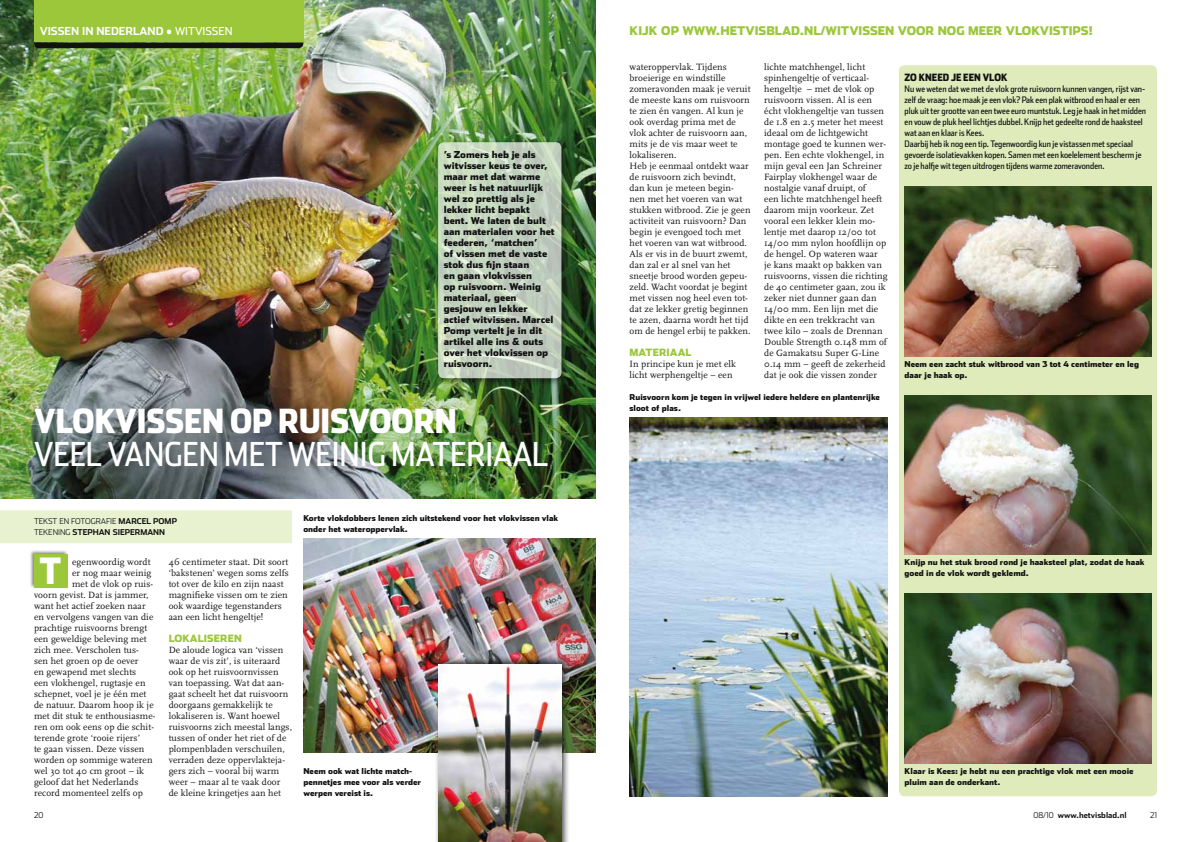
<style>
.page{position:relative;width:1191px;height:842px;background:#fff}
.page>*{position:absolute;margin:0;border:0;box-sizing:border-box;transform-origin:0 0}
.t1{font:900 36px "Stainless Cond";color:#fff}
.t2{font:33px "Stainless Cond";color:#fff}
.t3{font:900 33px "Stainless Cond";color:#fff}
.t4{font:900 11.9px "Stainless";letter-spacing:.19em;color:#9cc73b}
.t5{font:700 11px "Stainless";color:#fff}
.t6{font:900 10px "Stainless";letter-spacing:.01em;color:#9cc73b}
.t7{font:900 10px "Stainless Cond";color:#121212}
.t8{font:9.5px/11px "Scala";letter-spacing:.01em;color:#121212}
.t9{font:900 9.5px/11px "Stainless";color:#121212}
.t10{font:9px/11px "Stainless Cond";color:#121212}
.t11{font:900 8px/11px "Stainless";color:#121212}
.t12{font:300 8px/11px "Stainless";color:#121212}
.t13{font:700 8px "Stainless";color:#121212}
.s1{font-weight:900}
.s2{font-weight:400}
.s3{font-weight:700}
.s4{font-weight:300}
</style>
<div class="page">
<img style="left:0;top:0;width:595px;height:499px">
<svg style="left:34px;top:43px;width:269px;height:5px"></svg>
<div style="left:34px;top:0;width:269px;height:41px;background:#9cc73b"></div>
<div style="left:0;top:510px;width:292px;height:33px;background:#e9f2d0"></div>
<img style="left:303px;top:538px;width:292px;height:214px">
<div style="left:29px;top:550px;width:40px;height:39px;background:#121212;opacity:.5"></div>
<div style="left:34px;top:554px;width:33px;height:33px;background:#9cc73b"></div>
<div style="left:434px;top:139px;width:136px;height:248px;background:#121212;opacity:.75"></div>
<svg style="left:438px;top:142px;width:123px;height:236px;background:#c2d1be"></svg>
<div style="left:434px;top:655px;width:136px;height:187px;background:#121212;opacity:.75"></div>
<img style="left:438px;top:664px;width:123px;height:178px">
<img style="left:629px;top:417px;width:258px;height:379px">
<div style="left:899px;top:65px;width:258px;height:731px;background:#dfebbb;border-radius:6px"></div>
<img style="left:904px;top:186px;width:247px;height:170px">
<img style="left:904px;top:395px;width:247px;height:159px">
<img style="left:904px;top:593px;width:247px;height:170px">
<p class="t5" style="left:40px;top:25px;width:194px">VISSEN IN NEDERLAND <span class="s1">•</span> <span class="s2">WITVISSEN</span></p>
<p class="t9" style="left:444px;top:149px;width:112px">’s Zomers heb je als witvisser keus te over, maar met dat warme weer is het natuurlijk wel zo prettig als je lekker licht bepakt bent. We laten de bult aan materialen voor het feederen, ‘matchen’<br>of vissen met de vaste stok dus fijn staan<br>en gaan vlokvissen<br>op ruisvoorn. Weinig materiaal, geen gesjouw en lekker actief witvissen. Marcel<br>Pomp vertelt je in dit artikel alle ins &amp; outs over het vlokvissen op ruisvoorn.</p>
<h2 class="t3" style="left:34px;top:401px;width:424px">VLOKVISSEN OP RUISVOORN</h2>
<h2 class="t2" style="left:34px;top:435px;width:516px">VEEL VANGEN MET WEINIG MATERIAAL</h2>
<p class="t12" style="left:34px;top:516px;width:144px">TEKST EN FOTOGRAFIE <span class="s3">MARCEL POMP<br></span>TEKENING</p>
<p class="t13" style="left:73px;top:527px;width:94px">STEPHAN SIEPERMANN</p>
<p class="t8" style="left:72px;top:557px;width:80px">egenwoordig wordt</p>
<p class="t8" style="left:72px;top:568px;width:81px">er nog maar weinig</p>
<p class="t8" style="left:72px;top:579px;width:82px">met de vlok op ruis-</p>
<p class="t8" style="left:34px;top:590px;width:116px">voorn gevist. Dat is jammer,</p>
<p class="t8" style="left:34px;top:601px;width:113px">want het actief zoeken naar</p>
<p class="t8" style="left:34px;top:612px;width:121px">en vervolgens vangen van die</p>
<p class="t8" style="left:34px;top:623px;width:115px">prachtige ruisvoorns brengt</p>
<p class="t8" style="left:34px;top:634px;width:114px">een geweldige beleving met</p>
<p class="t8" style="left:34px;top:645px;width:106px">zich mee. Verscholen tus-</p>
<p class="t8" style="left:34px;top:656px;width:106px">sen het groen op de oever</p>
<p class="t8" style="left:34px;top:667px;width:104px">en gewapend met slechts</p>
<p class="t8" style="left:34px;top:678px;width:113px">een vlokhengel, rugtasje en</p>
<p class="t8" style="left:34px;top:689px;width:114px">schepnet, voel je je één met</p>
<p class="t8" style="left:34px;top:700px;width:121px">de natuur. Daarom hoop ik je</p>
<p class="t8" style="left:34px;top:711px;width:123px">met dit stuk te enthousiasme-</p>
<p class="t8" style="left:34px;top:722px;width:121px">ren om ook eens op die schit-</p>
<p class="t8" style="left:34px;top:733px;width:108px">terende grote ‘rooie rijers’</p>
<p class="t8" style="left:34px;top:744px;width:112px">te gaan vissen. Deze vissen</p>
<p class="t8" style="left:34px;top:755px;width:120px">worden op sommige wateren</p>
<p class="t8" style="left:34px;top:766px;width:112px">wel 30 tot 40 cm groot – ik</p>
<p class="t8" style="left:34px;top:777px;width:106px">geloof dat het Nederlands</p>
<p class="t8" style="left:34px;top:788px;width:110px">record momenteel zelfs op</p>
<h1 class="t1" style="left:40px;top:549px;width:23px">T</h1>
<p class="t8" style="left:169px;top:557px;width:122px">46 centimeter staat. Dit soort ‘bakstenen’ wegen soms zelfs tot over de kilo en zijn naast magnifieke vissen om te zien ook waardige tegenstanders aan een licht hengeltje!</p>
<p class="t6" style="left:169px;top:632px;width:75px">LOKALISEREN</p>
<p class="t8" style="left:169px;top:645px;width:125px">De aloude logica van ‘vissen waar de vis zit’, is uiteraard ook op het ruisvoornvissen van toepassing. Wat dat aan&shy;gaat scheelt het dat ruisvoorn doorgaans gemakkelijk te lokaliseren is. Want hoewel ruisvoorns zich meestal langs, tussen of onder het riet of de plompenbladen verschuilen, verraden deze oppervlakteja&shy;gers zich – vooral bij warm weer – maar al te vaak door de kleine kringetjes aan het</p>
<p class="t11" style="left:303px;top:513px;width:256px">Korte vlokdobbers lenen zich uitstekend voor het vlokvissen vlak onder het wateroppervlak.</p>
<p class="t11" style="left:303px;top:766px;width:119px">Neem ook wat lichte match&shy;pennetjes mee voor als verder werpen vereist is.</p>
<p class="t4" style="left:629px;top:24px;width:66px">Kijk op www</p>
<p class="t4" style="left:716px;top:24px;width:119px">.hetvisblad.nl/wit</p>
<p class="t4" style="left:849px;top:24px;width:18px">vissen</p>
<p class="t4" style="left:898px;top:24px;width:19px">voor</p>
<p class="t4" style="left:937px;top:24px;width:40px">no g meer</p>
<p class="t4" style="left:1005px;top:24px;width:19px">vlok</p>
<p class="t4" style="left:1039px;top:24px;width:17px">vistips</p>
<p class="t4" style="left:1088px;top:24px;width:6px">!</p>
<p class="t7" style="left:904px;top:71px;width:104px">ZO KNEED JE EEN VLOK</p>
<p class="t10" style="left:904px;top:83px;width:243px">Nu we weten dat we met de vlok grote ruisvoorn kunnen vangen, rijst van&shy;zelf de vraag: hoe maak je een vlok? Pak een plak witbrood en haal er een pluk uit ter grootte van een twee euro muntstuk. Leg je haak in het midden en vouw de pluk heel lichtjes dubbel. Knijp het gedeelte rond de haaksteel wat aan en klaar is Kees.<br>Daarbij heb ik nog een tip. Tegenwoordig kun je vistassen met speciaal gevoerde isolatievakken kopen. Samen met een koelelement bescherm je zo je halfje wit tegen uitdrogen tijdens warme zomeravonden.</p>
<p class="t8" style="left:629px;top:62px;width:123px">wateroppervlak. Tijdens broeierige en windstille zomeravonden maak je veruit de meeste kans om ruisvoorn te zien én vangen. Al kun je ook overdag prima met de vlok achter de ruisvoorn aan, mits je de vis maar weet te lokaliseren.<br>Heb je eenmaal ontdekt waar de ruisvoorn zich bevindt, dan kun je meteen begin&shy;nen met het voeren van wat stukken witbrood. Zie je geen activiteit van ruisvoorn? Dan begin je evengoed toch met het voeren van wat witbrood.<br>Als er vis in de buurt zwemt, dan zal er al snel van het sneetje brood worden gepeu&shy;zeld. Wacht voordat je begint met vissen nog heel even tot&shy;dat ze lekker gretig beginnen te azen, daarna wordt het tijd om de hengel erbij te pakken.</p>
<p class="t6" style="left:629px;top:346px;width:64px">MATERIAAL</p>
<p class="t8" style="left:629px;top:359px;width:108px">In principe kun je met elk licht werphengeltje – een</p>
<p class="t8" style="left:764px;top:62px;width:125px">lichte matchhengel, licht spinhengeltje of verticaal&shy;hengeltje – met de vlok op ruisvoorn vissen. Al is een écht vlokhengeltje van tussen de 1.8 en 2.5 meter het meest ideaal om de lichtgewicht montage goed te kunnen wer&shy;pen. Een echte vlokhengel, in mijn geval een Jan Schreiner<br>Fairplay vlokhengel waar de nostalgie vanaf druipt, of<br>een lichte matchhengel heeft daarom mijn voorkeur. Zet vooral een lekker klein mo&shy;lentje met daarop 12/00 tot<br>14/00 mm nylon hoofdlijn op de hengel. Op wateren waar<br>je kans maakt op bakken van ruisvoorns, vissen die richting de 40 centimeter gaan, zou ik zeker niet dunner gaan dan<br>14/00 mm. Een lijn met die dikte en een trekkracht van twee kilo – zoals de Drennan<br>Double Strength 0.148 mm of de Gamakatsu Super G-Line<br>0.14 mm – geeft de zekerheid dat je ook die vissen zonder</p>
<p class="t11" style="left:904px;top:359px;width:236px">Neem een zacht stuk witbrood van 3 tot 4 centimeter en leg daar je haak op.</p>
<p class="t11" style="left:629px;top:392px;width:252px">Ruisvoorn kom je tegen in vrijwel iedere heldere en plantenrijke sloot of plas.</p>
<p class="t11" style="left:904px;top:557px;width:242px">Knijp nu het stuk brood rond je haaksteel plat, zodat de haak goed in de vlok wordt geklemd.</p>
<p class="t11" style="left:904px;top:766px;width:230px">Klaar is Kees: je hebt nu een prachtige vlok met een mooie pluim aan de onderkant.</p>
<p class="t12" style="left:34px;top:810px;width:11px">20</p>
<p class="t13" style="left:1033px;top:810px;width:94px"><span class="s4">08/10</span> WWW.HETVISBLAD.NL</p>
<p class="t12" style="left:1150px;top:810px;width:8px">21</p>
</div>
